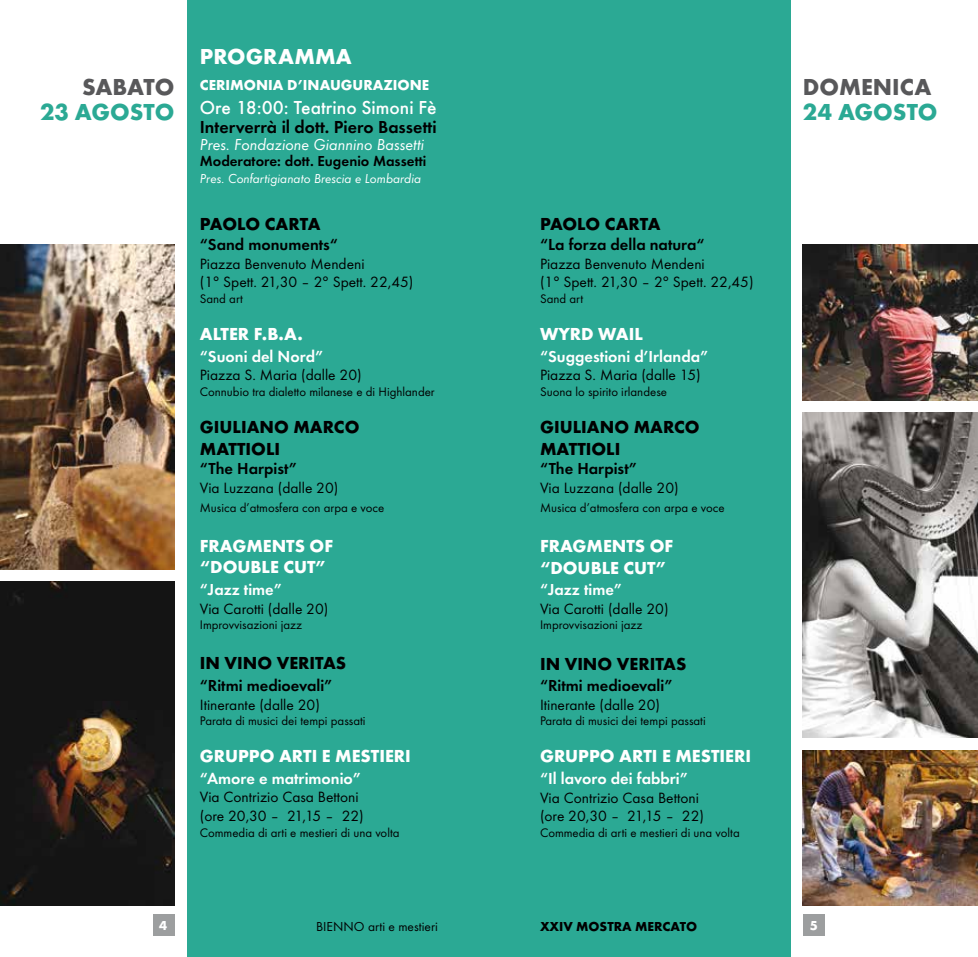
<style>
.page{position:relative;width:978px;height:957px;background:#fff}
.page>*{position:absolute;margin:0;border:0;box-sizing:border-box;transform-origin:0 0}
.t1{font:700 24px "Futura T";color:#2ba994}
.t2{font:700 24px "Futura T";color:#58585a}
.t3{font:700 22.5px "Futura T";letter-spacing:.005em;color:#fff}
.t4{font:500 19.5px "Futura T";color:#fff}
.t5{font:700 18px/21.6px "Futura T";color:#fff}
.t6{font:700 18px/21.6px "Futura T";color:#000}
.t7{font:600 18px "Futura T";color:#000}
.t8{font:600 16.5px "Futura T";color:#000}
.t9{font:600 16.5px "Futura T";color:#fff}
.t10{font:italic 16.5px "Futura T";color:#fff}
.t11{font:15.45px/18.6px "Futura T";color:#000}
.t12{font:600 15px "Futura T";color:#000}
.t13{font:700 15px "Futura T";color:#fff}
.t14{font:italic 13.5px "Futura T";color:#fff}
.t15{font:13.5px "Futura T";color:#000}
.t16{font:700 13.5px "Futura T";color:#000}
.t17{font:700 13.5px "Futura T";color:#fff}
.t18{font:12.9px "Futura T";color:#000}
</style>
<div class="page">
<div style="left:187px;top:0;width:604px;height:957px;background:#2ba994"></div>
<img style="left:803px;top:245px;width:175px;height:156px">
<img style="left:803px;top:750px;width:175px;height:156px">
<img style="left:803px;top:413px;width:175px;height:324px">
<img style="left:0;top:245px;width:174px;height:324px">
<img style="left:0;top:582px;width:174px;height:324px">
<div style="left:803px;top:914px;width:22px;height:21px;background:#9c9e9f"></div>
<div style="left:153px;top:914px;width:21px;height:21px;background:#9c9e9f"></div>
<h1 class="t2" style="left:82px;top:72px;width:94px">SABATO</h1>
<h1 class="t1" style="left:40px;top:98px;width:136px">23 AGOSTO</h1>
<h2 class="t3" style="left:200px;top:43px;width:154px">PROGRAMMA</h2>
<p class="t13" style="left:200px;top:77px;width:231px">CERIMONIA D’INAUGURAZIONE</p>
<p class="t4" style="left:200px;top:96px;width:238px">Ore 18:00: Teatrino Simoni Fè</p>
<p class="t7" style="left:200px;top:117px;width:238px">Interverrà il dott. Piero Bassetti</p>
<p class="t10" style="left:200px;top:135px;width:226px">Pres. Fondazione Giannino Bassetti</p>
<p class="t12" style="left:200px;top:152px;width:228px">Moderatore: dott. Eugenio Massetti</p>
<p class="t14" style="left:200px;top:170px;width:223px">Pres. Confartigianato Brescia e Lombardia</p>
<p class="t6" style="left:200px;top:214px;width:122px">PAOLO CARTA</p>
<p class="t8" style="left:200px;top:235px;width:140px">“Sand monuments“</p>
<p class="t11" style="left:200px;top:254px;width:215px">Piazza Benvenuto Mendeni<br>(1° Spett. 21,30 – 2° Spett. 22,45)</p>
<p class="t18" style="left:200px;top:291px;width:45px">Sand art</p>
<p class="t5" style="left:200px;top:323px;width:105px">ALTER F.B.A.</p>
<p class="t9" style="left:200px;top:346px;width:125px">“Suoni del Nord”</p>
<p class="t11" style="left:200px;top:366px;width:163px">Piazza S. Maria (dalle 20)</p>
<p class="t18" style="left:200px;top:384px;width:236px">Connubio tra dialetto milanese e di Highlander</p>
<p class="t6" style="left:200px;top:416px;width:161px">GIULIANO MARCO<br>MATTIOLI</p>
<p class="t8" style="left:200px;top:459px;width:98px">“The Harpist”</p>
<p class="t11" style="left:200px;top:478px;width:140px">Via Luzzana (dalle 20)</p>
<p class="t18" style="left:200px;top:500px;width:186px">Musica d’atmosfera con arpa e voce</p>
<p class="t5" style="left:200px;top:535px;width:135px">FRAGMENTS OF “DOUBLE CUT”</p>
<p class="t9" style="left:200px;top:580px;width:84px">“Jazz time”</p>
<p class="t11" style="left:200px;top:599px;width:130px">Via Carotti (dalle 20)</p>
<p class="t18" style="left:200px;top:617px;width:104px">Improvvisazioni jazz</p>
<p class="t6" style="left:200px;top:652px;width:148px">IN VINO VERITAS</p>
<p class="t8" style="left:200px;top:676px;width:134px">“Ritmi medioevali”</p>
<p class="t11" style="left:200px;top:695px;width:122px">Itinerante (dalle 20)</p>
<p class="t18" style="left:200px;top:713px;width:167px">Parata di musici dei tempi passati</p>
<p class="t5" style="left:200px;top:745px;width:212px">GRUPPO ARTI E MESTIERI</p>
<p class="t9" style="left:200px;top:768px;width:163px">“Amore e matrimonio”</p>
<p class="t11" style="left:200px;top:788px;width:165px">Via Contrizio Casa Bettoni (ore 20,30 – 21,15 – 22)</p>
<p class="t18" style="left:200px;top:824px;width:201px">Commedia di arti e mestieri di una volta</p>
<p class="t6" style="left:540px;top:214px;width:122px">PAOLO CARTA</p>
<p class="t8" style="left:540px;top:235px;width:166px">“La forza della natura“</p>
<p class="t11" style="left:540px;top:254px;width:215px">Piazza Benvenuto Mendeni<br>(1° Spett. 21,30 – 2° Spett. 22,45)</p>
<p class="t18" style="left:540px;top:291px;width:45px">Sand art</p>
<p class="t5" style="left:540px;top:323px;width:104px">WYRD WAIL</p>
<p class="t9" style="left:540px;top:346px;width:170px">“Suggestioni d’Irlanda”</p>
<p class="t11" style="left:540px;top:366px;width:162px">Piazza S. Maria (dalle 15)</p>
<p class="t18" style="left:540px;top:384px;width:129px">Suona lo spirito irlandese</p>
<p class="t6" style="left:540px;top:416px;width:161px">GIULIANO MARCO<br>MATTIOLI</p>
<p class="t8" style="left:540px;top:459px;width:98px">“The Harpist”</p>
<p class="t11" style="left:540px;top:478px;width:140px">Via Luzzana (dalle 20)</p>
<p class="t18" style="left:540px;top:500px;width:186px">Musica d’atmosfera con arpa e voce</p>
<p class="t5" style="left:540px;top:535px;width:135px">FRAGMENTS OF “DOUBLE CUT”</p>
<p class="t9" style="left:540px;top:580px;width:84px">“Jazz time”</p>
<p class="t11" style="left:540px;top:599px;width:130px">Via Carotti (dalle 20)</p>
<p class="t18" style="left:540px;top:617px;width:104px">Improvvisazioni jazz</p>
<p class="t6" style="left:540px;top:652px;width:148px">IN VINO VERITAS</p>
<p class="t8" style="left:540px;top:676px;width:134px">“Ritmi medioevali”</p>
<p class="t11" style="left:540px;top:695px;width:122px">Itinerante (dalle 20)</p>
<p class="t18" style="left:540px;top:713px;width:167px">Parata di musici dei tempi passati</p>
<p class="t5" style="left:540px;top:745px;width:212px">GRUPPO ARTI E MESTIERI</p>
<p class="t9" style="left:540px;top:769px;width:149px">“Il lavoro dei fabbri”</p>
<p class="t11" style="left:540px;top:788px;width:165px">Via Contrizio Casa Bettoni (ore 20,30 – 21,15 – 22)</p>
<p class="t18" style="left:540px;top:825px;width:201px">Commedia di arti e mestieri di una volta</p>
<h1 class="t2" style="left:803px;top:72px;width:130px">DOMENICA</h1>
<h1 class="t1" style="left:803px;top:98px;width:136px">24 AGOSTO</h1>
<p class="t17" style="left:159px;top:917px;width:10px">4</p>
<p class="t15" style="left:316px;top:918px;width:123px">BIENNO arti e mestieri</p>
<p class="t16" style="left:540px;top:918px;width:159px">XXIV MOSTRA MERCATO</p>
<p class="t17" style="left:810px;top:917px;width:10px">5</p>
</div>
